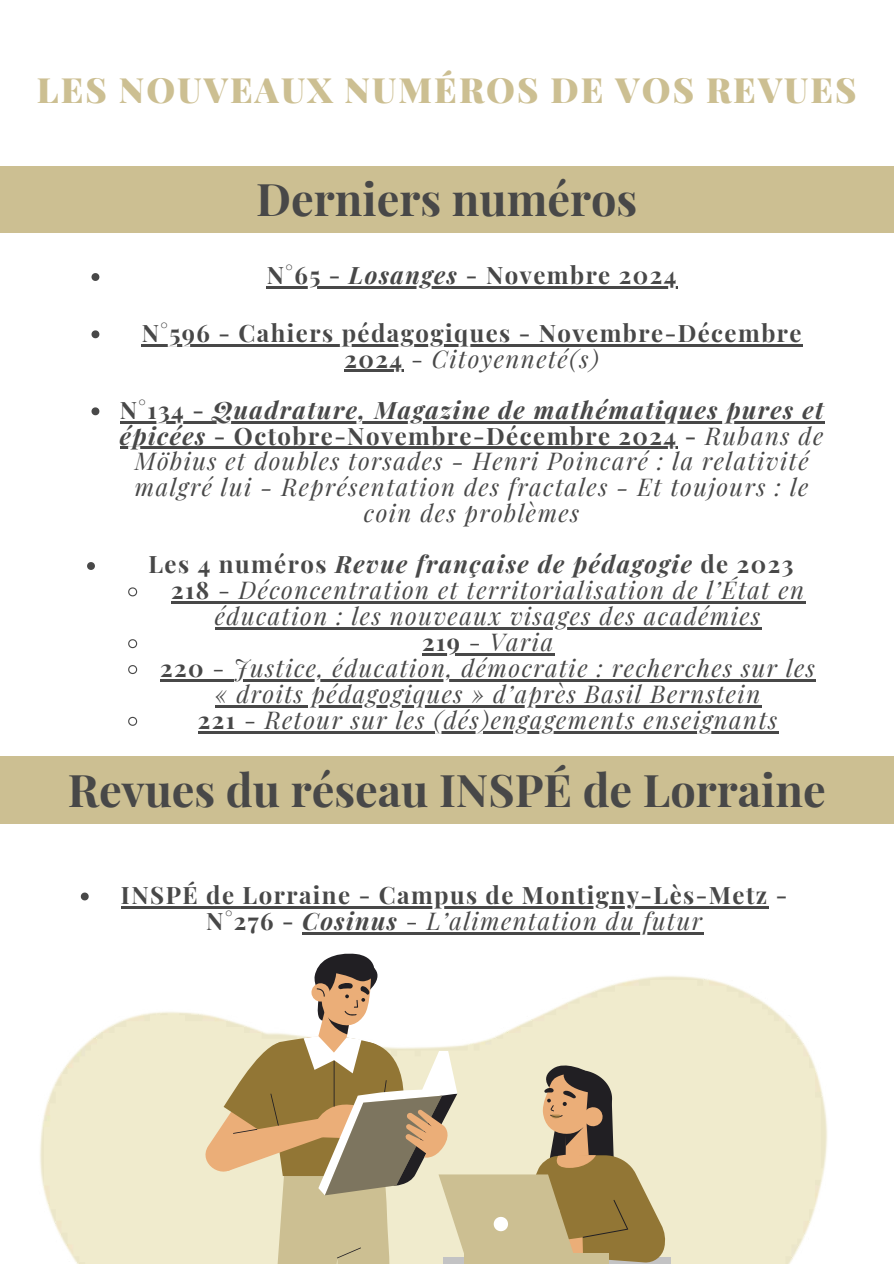
<style>
.page{position:relative;width:894px;height:1264px;background:#fff}
.page>*{position:absolute;margin:0;border:0;box-sizing:border-box;transform-origin:0 0}
.t1{font:700 45px "Playfair Display";color:#484848}
.t2{font:900 34.8px "Playfair Display";letter-spacing:.06em;color:#ccbf92}
.t3{font:italic 24px/25.8px "Playfair Display";letter-spacing:.06em;color:#484848;text-align:center}
.t4{font:700 24px/25.8px "Playfair Display";letter-spacing:.06em;color:#484848;text-align:center}
.t5{font:italic 700 24px "Playfair Display";letter-spacing:.06em;color:#484848}
.s1{font-style:italic}
.s2{font-weight:400}
.s3{font-weight:400;font-style:italic}
.s4{font-weight:700;font-style:normal}
.s5{font-weight:700}
.s6{font-style:normal}
</style>
<div class="page">
<div style="left:0;top:166px;width:893px;height:66px;background:#ccbf92"></div>
<div style="left:0;top:757px;width:893px;height:67px;background:#ccbf92"></div>
<img style="left:40px;top:976px;width:787px;height:287px">
<div style="left:443px;top:1257px;width:227px;height:6px;background:#c3c3c4"></div>
<svg style="left:197px;top:953px;width:468px;height:310px"></svg>
<svg style="left:81px;top:892px;width:8px;height:8px"></svg>
<hr style="left:121px;top:906px;width:647px;height:2px;background:#484848">
<hr style="left:302px;top:931px;width:96px;height:3px;background:#484848">
<hr style="left:398px;top:931px;width:28px;height:3px;background:#484848">
<hr style="left:426px;top:931px;width:16px;height:3px;background:#484848">
<hr style="left:442px;top:931px;width:261px;height:3px;background:#484848">
<svg style="left:91px;top:330px;width:8px;height:8px"></svg>
<hr style="left:142px;top:344px;width:396px;height:2px;background:#484848">
<hr style="left:538px;top:344px;width:264px;height:2px;background:#484848">
<hr style="left:344px;top:370px;width:59px;height:2px;background:#484848">
<svg style="left:91px;top:407px;width:8px;height:8px"></svg>
<hr style="left:120px;top:421px;width:92px;height:2px;background:#484848">
<hr style="left:212px;top:421px;width:612px;height:2px;background:#484848">
<hr style="left:120px;top:447px;width:87px;height:2px;background:#484848">
<hr style="left:207px;top:447px;width:470px;height:2px;background:#484848">
<svg style="left:87px;top:562px;width:8px;height:8px"></svg>
<svg style="left:128px;top:587px;width:10px;height:10px"></svg>
<hr style="left:171px;top:601px;width:39px;height:2px;background:#484848">
<hr style="left:210px;top:601px;width:29px;height:2px;background:#484848">
<hr style="left:239px;top:601px;width:566px;height:2px;background:#484848">
<hr style="left:215px;top:627px;width:546px;height:2px;background:#484848">
<svg style="left:128px;top:639px;width:10px;height:10px"></svg>
<hr style="left:422px;top:653px;width:39px;height:2px;background:#484848">
<hr style="left:461px;top:653px;width:28px;height:2px;background:#484848">
<hr style="left:489px;top:653px;width:65px;height:2px;background:#484848">
<svg style="left:128px;top:665px;width:10px;height:9px"></svg>
<hr style="left:160px;top:679px;width:45px;height:2px;background:#484848">
<hr style="left:205px;top:679px;width:28px;height:2px;background:#484848">
<hr style="left:233px;top:679px;width:583px;height:2px;background:#484848">
<hr style="left:215px;top:705px;width:546px;height:2px;background:#484848">
<svg style="left:128px;top:716px;width:10px;height:10px"></svg>
<hr style="left:198px;top:731px;width:38px;height:2px;background:#484848">
<hr style="left:236px;top:731px;width:29px;height:2px;background:#484848">
<hr style="left:265px;top:731px;width:513px;height:2px;background:#484848">
<svg style="left:91px;top:273px;width:8px;height:8px"></svg>
<hr style="left:267px;top:286px;width:82px;height:3px;background:#484848">
<hr style="left:349px;top:286px;width:117px;height:3px;background:#484848">
<hr style="left:466px;top:286px;width:211px;height:3px;background:#484848">
<h2 class="t2" style="left:37px;top:65px;width:821px">LES NOUVEAUX NUMÉROS DE VOS REVUES</h2>
<h1 class="t1" style="left:256px;top:167px;width:382px">Derniers numéros</h1>
<p class="t4" style="left:267px;top:261px;width:411px">N°65 - <span class="s1">Losanges</span> - Novembre 2024</p>
<p class="t4" style="left:142px;top:319px;width:661px">N°596 - Cahiers pédagogiques - Novembre-Décembre<br>2024 <span class="s2">-</span> <span class="s3">Citoyenneté(s)</span></p>
<p class="t3" style="left:120px;top:396px;width:705px"><span class="s4">N°134 -</span> <span class="s5">Quadrature, Magazine de mathématiques pures et épicées</span> <span class="s4">- Octobre-Novembre-Décembre 2024 -</span> Rubans de Möbius et doubles torsades - Henri Poincaré : la relativité malgré lui - Représentation des fractales - Et toujours : le coin des problèmes</p>
<p class="t5" style="left:148px;top:547px;width:646px"><span class="s6">Les 4 numéros</span> Revue française de pédagogie <span class="s6">de 2023</span></p>
<p class="t3" style="left:171px;top:576px;width:634px"><span class="s4">218</span> <span class="s6">-</span> Déconcentration et territorialisation de l’État en</p>
<p class="t3" style="left:215px;top:602px;width:547px">éducation : les nouveaux visages des académies</p>
<p class="t3" style="left:422px;top:628px;width:133px"><span class="s4">219</span> <span class="s6">-</span> Varia</p>
<p class="t3" style="left:160px;top:654px;width:656px"><span class="s4">220</span> <span class="s6">-</span> Justice, éducation, démocratie : recherches sur les</p>
<p class="t3" style="left:215px;top:680px;width:546px">« droits pédagogiques » d’après Basil Bernstein</p>
<p class="t3" style="left:198px;top:705px;width:580px"><span class="s4">221</span> <span class="s6">-</span> Retour sur les (dés)engagements enseignants</p>
<h1 class="t1" style="left:68px;top:758px;width:759px">Revues du réseau INSPÉ de Lorraine</h1>
<p class="t4" style="left:121px;top:880px;width:667px">INSPÉ de Lorraine - Campus de Montigny-Lès-Metz -<br>N°276 - <span class="s1">Cosinus</span> <span class="s2">-</span> <span class="s3">L’alimentation du futur</span></p>
</div>
